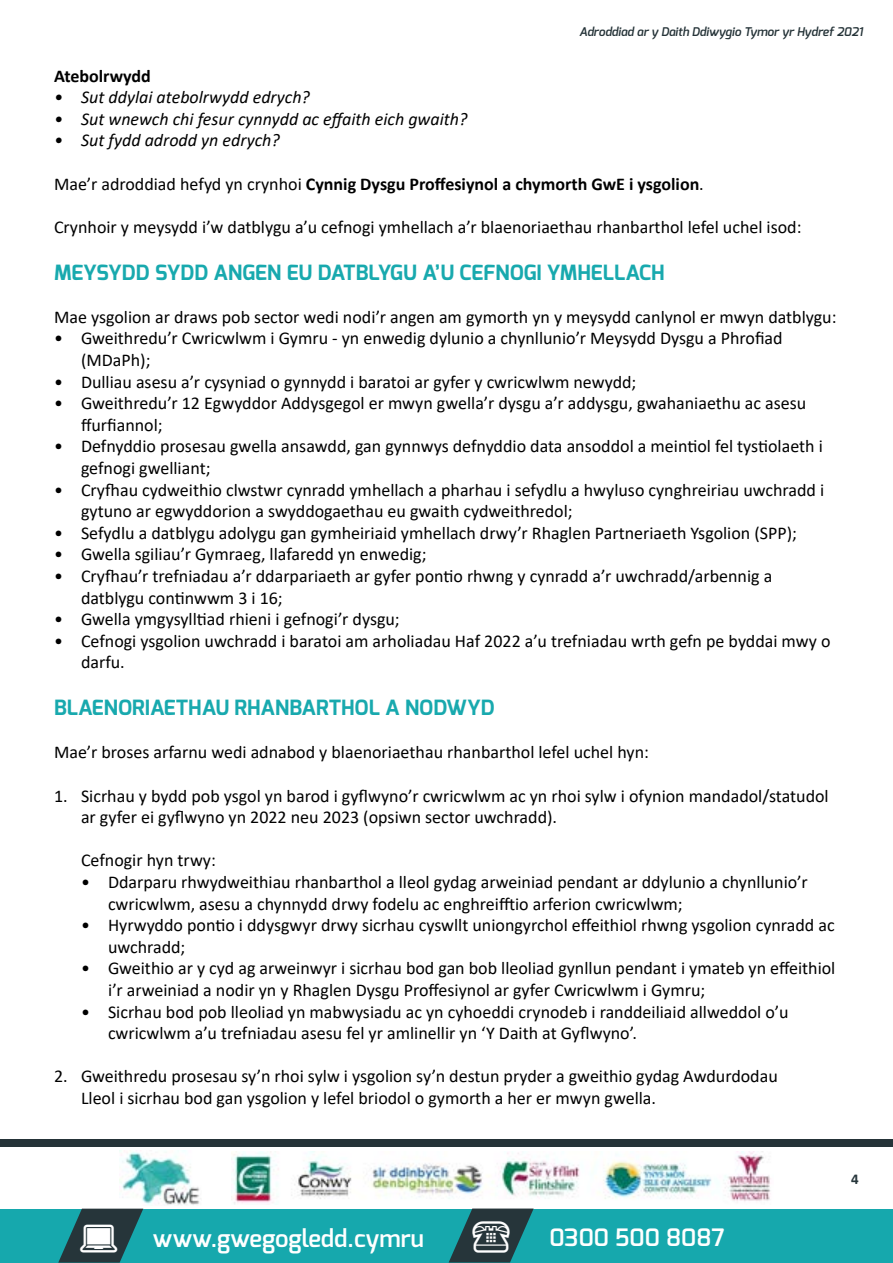
<style>
.page{position:relative;width:893px;height:1263px;background:#fff}
.page>*{position:absolute;margin:0;border:0;box-sizing:border-box;transform-origin:0 0}
.t1{font:600 24px "Exo";color:#fff}
.t2{font:700 21px "Exo";color:#18a9ae}
.t3{font:18px/21.6px "Calibri";color:#000}
.t4{font:italic 18px "Calibri";color:#000}
.t5{font:700 18px "Calibri";color:#000}
.t6{font:700 15px "Calibri";color:#27363b}
.t7{font:italic 600 12px "Exo";color:#253338}
.s1{font-weight:400}
</style>
<div class="page">
<div style="left:0;top:1209px;width:893px;height:54px;background:#16a8ad"></div>
<svg style="left:449px;top:1208px;width:85px;height:54px"></svg>
<div style="left:0;top:1139px;width:893px;height:8px;background:#253338"></div>
<img style="left:231px;top:1152px;width:540px;height:52px">
<img style="left:120px;top:1151px;width:80px;height:54px">
<svg style="left:58px;top:1208px;width:85px;height:54px"></svg>
<p class="t7" style="left:579px;top:24px;width:285px">Adroddiad ar y Daith Ddiwygio Tymor yr Hydref 2021</p>
<p class="t5" style="left:54px;top:63px;width:98px">Atebolrwydd</p>
<p class="t4" style="left:54px;top:85px;width:257px">• Sut ddylai atebolrwydd edrych?</p>
<p class="t4" style="left:54px;top:106px;width:415px">• Sut wnewch chi fesur cynnydd ac effaith eich gwaith?</p>
<p class="t4" style="left:54px;top:128px;width:227px">• Sut fydd adrodd yn edrych?</p>
<p class="t5" style="left:54px;top:171px;width:651px"><span class="s1">Mae’r adroddiad hefyd yn crynhoi</span> Cynnig Dysgu Proffesiynol a chymorth GwE i ysgolion<span class="s1">.</span></p>
<p class="t3" style="left:54px;top:216px;width:749px">Crynhoir y meysydd i’w datblygu a’u cefnogi ymhellach a’r blaenoriaethau rhanbarthol lefel uchel isod:</p>
<p class="t2" style="left:54px;top:258px;width:612px">MEYSYDD SYDD ANGEN EU DATBLYGU A’U CEFNOGI YMHELLACH</p>
<p class="t3" style="left:54px;top:306px;width:784px">Mae ysgolion ar draws pob sector wedi nodi’r angen am gymorth yn y meysydd canlynol er mwyn datblygu:</p>
<p class="t3" style="left:81px;top:327px;width:703px;text-indent:-27px">• Gweithredu’r Cwricwlwm i Gymru - yn enwedig dylunio a chynllunio’r Meysydd Dysgu a Phrofiad (MDaPh);</p>
<p class="t3" style="left:54px;top:370px;width:584px">• Dulliau asesu a’r cysyniad o gynnydd i baratoi ar gyfer y cwricwlwm newydd;</p>
<p class="t3" style="left:81px;top:392px;width:727px;text-indent:-27px">• Gweithredu’r 12 Egwyddor Addysgegol er mwyn gwella’r dysgu a’r addysgu, gwahaniaethu ac asesu ffurfiannol;</p>
<p class="t3" style="left:81px;top:435px;width:743px;text-indent:-27px">• Defnyddio prosesau gwella ansawdd, gan gynnwys defnyddio data ansoddol a meintiol fel tystiolaeth i gefnogi gwelliant;</p>
<p class="t3" style="left:81px;top:478px;width:745px;text-indent:-27px">• Cryfhau cydweithio clwstwr cynradd ymhellach a pharhau i sefydlu a hwyluso cynghreiriau uwchradd i gytuno ar egwyddorion a swyddogaethau eu gwaith cydweithredol;</p>
<p class="t3" style="left:54px;top:522px;width:744px">• Sefydlu a datblygu adolygu gan gymheiriaid ymhellach drwy’r Rhaglen Partneriaeth Ysgolion (SPP);</p>
<p class="t3" style="left:54px;top:543px;width:374px">• Gwella sgiliau’r Gymraeg, llafaredd yn enwedig;</p>
<p class="t3" style="left:81px;top:565px;width:693px;text-indent:-27px">• Cryfhau’r trefniadau a’r ddarpariaeth ar gyfer pontio rhwng y cynradd a’r uwchradd/arbennig a datblygu continwwm 3 i 16;</p>
<p class="t3" style="left:54px;top:608px;width:347px">• Gwella ymgysylltiad rhieni i gefnogi’r dysgu;</p>
<p class="t3" style="left:81px;top:630px;width:751px;text-indent:-27px">• Cefnogi ysgolion uwchradd i baratoi am arholiadau Haf 2022 a’u trefniadau wrth gefn pe byddai mwy o darfu.</p>
<p class="t2" style="left:54px;top:694px;width:442px">BLAENORIAETHAU RHANBARTHOL A NODWYD</p>
<p class="t3" style="left:54px;top:741px;width:596px">Mae’r broses arfarnu wedi adnabod y blaenoriaethau rhanbarthol lefel uchel hyn:</p>
<p class="t3" style="left:81px;top:784px;width:749px;text-indent:-27px">1. Sicrhau y bydd pob ysgol yn barod i gyflwyno’r cwricwlwm ac yn rhoi sylw i ofynion mandadol/statudol ar gyfer ei gyflwyno yn 2022 neu 2023 (opsiwn sector uwchradd).</p>
<p class="t3" style="left:81px;top:849px;width:136px">Cefnogir hyn trwy:</p>
<p class="t3" style="left:108px;top:871px;width:701px;text-indent:-27px">• Ddarparu rhwydweithiau rhanbarthol a lleol gydag arweiniad pendant ar ddylunio a chynllunio’r cwricwlwm, asesu a chynnydd drwy fodelu ac enghreifftio arferion cwricwlwm;</p>
<p class="t3" style="left:108px;top:914px;width:728px;text-indent:-27px">• Hyrwyddo pontio i ddysgwyr drwy sicrhau cyswllt uniongyrchol effeithiol rhwng ysgolion cynradd ac uwchradd;</p>
<p class="t3" style="left:108px;top:957px;width:729px;text-indent:-27px">• Gweithio ar y cyd ag arweinwyr i sicrhau bod gan bob lleoliad gynllun pendant i ymateb yn effeithiol i’r arweiniad a nodir yn y Rhaglen Dysgu Proffesiynol ar gyfer Cwricwlwm i Gymru;</p>
<p class="t3" style="left:108px;top:1000px;width:682px;text-indent:-27px">• Sicrhau bod pob lleoliad yn mabwysiadu ac yn cyhoeddi crynodeb i randdeiliaid allweddol o’u cwricwlwm a’u trefniadau asesu fel yr amlinellir yn ‘Y Daith at Gyflwyno’.</p>
<p class="t3" style="left:81px;top:1065px;width:698px;text-indent:-27px">2. Gweithredu prosesau sy’n rhoi sylw i ysgolion sy’n destun pryder a gweithio gydag Awdurdodau<br>Lleol i sicrhau bod gan ysgolion y lefel briodol o gymorth a her er mwyn gwella.</p>
<h1 class="t1" style="left:153px;top:1222px;width:273px">www.gwegogledd.cymru</h1>
<h1 class="t1" style="left:468px;top:1222px;width:258px">☎ 0300 500 8087</h1>
<p class="t6" style="left:851px;top:1168px;width:9px">4</p>
</div>
